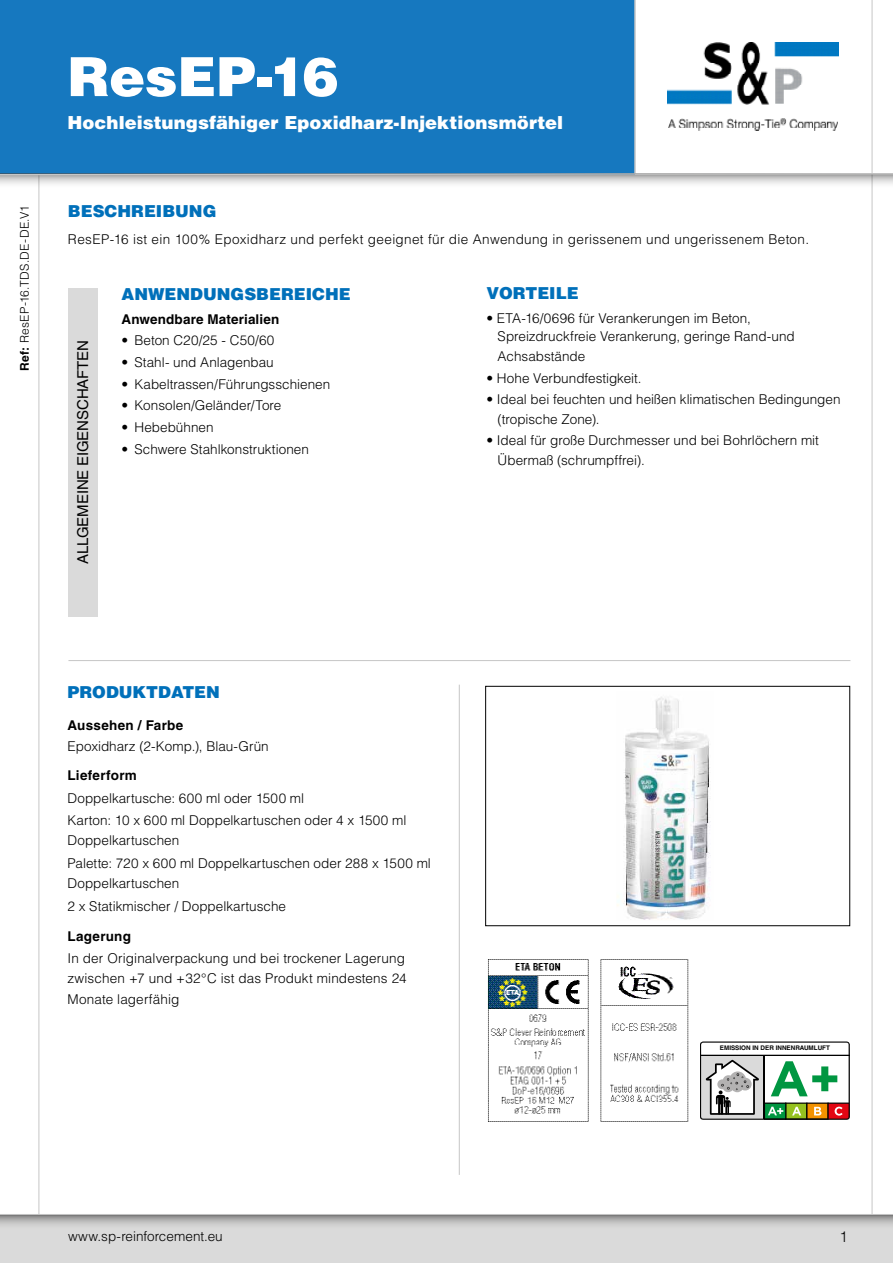
<style>
.page{position:relative;width:893px;height:1263px;background:#fff}
.page>*{position:absolute;margin:0;border:0;box-sizing:border-box;transform-origin:0 0}
.t1{font:900 54px "Helvetica LT Std";letter-spacing:-.01em;color:#fff}
.t2{font:900 18px "Helvetica LT Std";letter-spacing:.005em;color:#fff}
.t3{font:900 16.5px "Helvetica LT Std";color:#0070ba}
.t4{font:15px "Helvetica LT Std";letter-spacing:-.01em;color:#000}
.t5{font:300 15px "Helvetica LT Std";color:#000}
.t6{font:300 13.5px/22.5px "Helvetica LT Std";letter-spacing:.005em;color:#000}
.t7{font:300 13.5px "Helvetica LT Std";letter-spacing:.025em;color:#000}
.t8{font:700 13.5px "Helvetica LT Std";letter-spacing:.015em;color:#000}
.t9{font:300 12px "Helvetica LT Std";letter-spacing:.025em;color:#000}
.t10{font:700 6.3px "Helvetica LT Std";color:#000}
.s1{font-weight:700}
</style>
<div class="page">
<hr style="left:872px;top:0;width:1px;height:1239px;background:#c6c6c6">
<hr style="left:39px;top:0;width:1px;height:1263px;background:#c6c6c6">
<div style="left:0;top:1214px;width:893px;height:49px;background:#dadada"></div>
<svg style="left:0;top:1215px;width:893px;height:10px;background:#acacac"></svg>
<hr style="left:0;top:1214px;width:893px;height:1px;background:#c6c6c6">
<img style="left:668px;top:43px;width:170px;height:87px">
<div style="left:0;top:0;width:635px;height:174px;background:#1678bf"></div>
<hr style="left:634px;top:0;width:2px;height:174px;background:#c6c6c6">
<svg style="left:0;top:176px;width:893px;height:13px"></svg>
<svg style="left:0;top:172px;width:893px;height:4px"></svg>
<hr style="left:68px;top:660px;width:782px;height:1px;background:#c6c6c6">
<hr style="left:459px;top:685px;width:1px;height:490px;background:#c6c6c6">
<div style="left:68px;top:288px;width:30px;height:328px;background:#dadada"></div>
<img style="left:617px;top:697px;width:94px;height:223px">
<img style="left:488px;top:959px;width:101px;height:163px">
<svg style="left:700px;top:1041px;width:150px;height:79px"></svg>
<img style="left:600px;top:959px;width:89px;height:163px">
<div style="left:485px;top:686px;width:365px;height:240px;border:1px solid #000"></div>
<p class="t9" style="left:17px;top:371px;width:167px;rotate:-90deg"><span class="s1">Ref:</span> ResEP-16.TDS.DE-DE.V1</p>
<h1 class="t1" style="left:67px;top:41px;width:272px">ResEP-16</h1>
<h2 class="t2" style="left:67px;top:111px;width:497px">Hochleistungsfähiger Epoxidharz-Injektionsmörtel</h2>
<p class="t3" style="left:68px;top:200px;width:150px">BESCHREIBUNG</p>
<p class="t7" style="left:68px;top:231px;width:743px">ResEP-16 ist ein 100% Epoxidharz und perfekt geeignet für die Anwendung in gerissenem und ungerissenem Beton.</p>
<p class="t4" style="left:74px;top:564px;width:226px;rotate:-90deg">ALLGEMEINE EIGENSCHAFTEN</p>
<p class="t3" style="left:122px;top:283px;width:231px">ANWENDUNGSBEREICHE</p>
<p class="t8" style="left:122px;top:311px;width:159px">Anwendbare Materialien</p>
<p class="t6" style="left:122px;top:329px;width:154px">• Beton C20/25 - C50/60</p>
<p class="t6" style="left:122px;top:351px;width:154px">• Stahl- und Anlagenbau</p>
<p class="t6" style="left:122px;top:372px;width:210px">• Kabeltrassen/Führungsschienen</p>
<p class="t6" style="left:122px;top:394px;width:161px">• Konsolen/Geländer/Tore</p>
<p class="t6" style="left:122px;top:416px;width:94px">• Hebebühnen</p>
<p class="t6" style="left:122px;top:437px;width:189px">• Schwere Stahlkonstruktionen</p>
<p class="t3" style="left:486px;top:283px;width:94px">VORTEILE</p>
<p class="t6" style="left:498px;top:309px;width:299px;line-height:18.9px;text-indent:-11px">• ETA-16/0696 für Verankerungen im Beton,<br>Spreizdruckfreie Verankerung, geringe Rand-und<br>Achsabstände</p>
<p class="t6" style="left:486px;top:366px;width:157px">• Hohe Verbundfestigkeit.</p>
<p class="t6" style="left:498px;top:390px;width:344px;line-height:19.5px;text-indent:-11px">• Ideal bei feuchten und heißen klimatischen Bedingungen (tropische Zone).</p>
<p class="t6" style="left:498px;top:431px;width:323px;line-height:19.5px;text-indent:-11px">• Ideal für große Durchmesser und bei Bohrlöchern mit<br>Übermaß (schrumpffrei).</p>
<p class="t3" style="left:67px;top:681px;width:154px">PRODUKTDATEN</p>
<p class="t8" style="left:67px;top:717px;width:117px">Aussehen / Farbe</p>
<p class="t6" style="left:67px;top:735px;width:203px">Epoxidharz (2-Komp.), Blau-Grün</p>
<p class="t8" style="left:67px;top:767px;width:71px">Lieferform</p>
<p class="t6" style="left:67px;top:786px;width:340px">Doppelkartusche: 600 ml oder 1500 ml<br>Karton: 10 x 600 ml Doppelkartuschen oder 4 x 1500 ml</p>
<p class="t6" style="left:67px;top:829px;width:365px">Doppelkartuschen<br>Palette: 720 x 600 ml Doppelkartuschen oder 288 x 1500 ml</p>
<p class="t6" style="left:67px;top:872px;width:220px">Doppelkartuschen<br>2 x Statikmischer / Doppelkartusche</p>
<p class="t8" style="left:67px;top:928px;width:65px">Lagerung</p>
<p class="t6" style="left:67px;top:947px;width:341px;line-height:20.4px;text-align:justify">In der Originalverpackung und bei trockener Lagerung zwischen +7 und +32°C ist das Produkt mindestens 24<br>Monate lagerfähig</p>
<p class="t10" style="left:720px;top:1044px;width:112px">EMISSION IN DER INNENRAUMLUFT</p>
<p class="t6" style="left:68px;top:1225px;width:156px">www.sp-reinforcement.eu</p>
<p class="t5" style="left:840px;top:1227px;width:10px">1</p>
</div>
